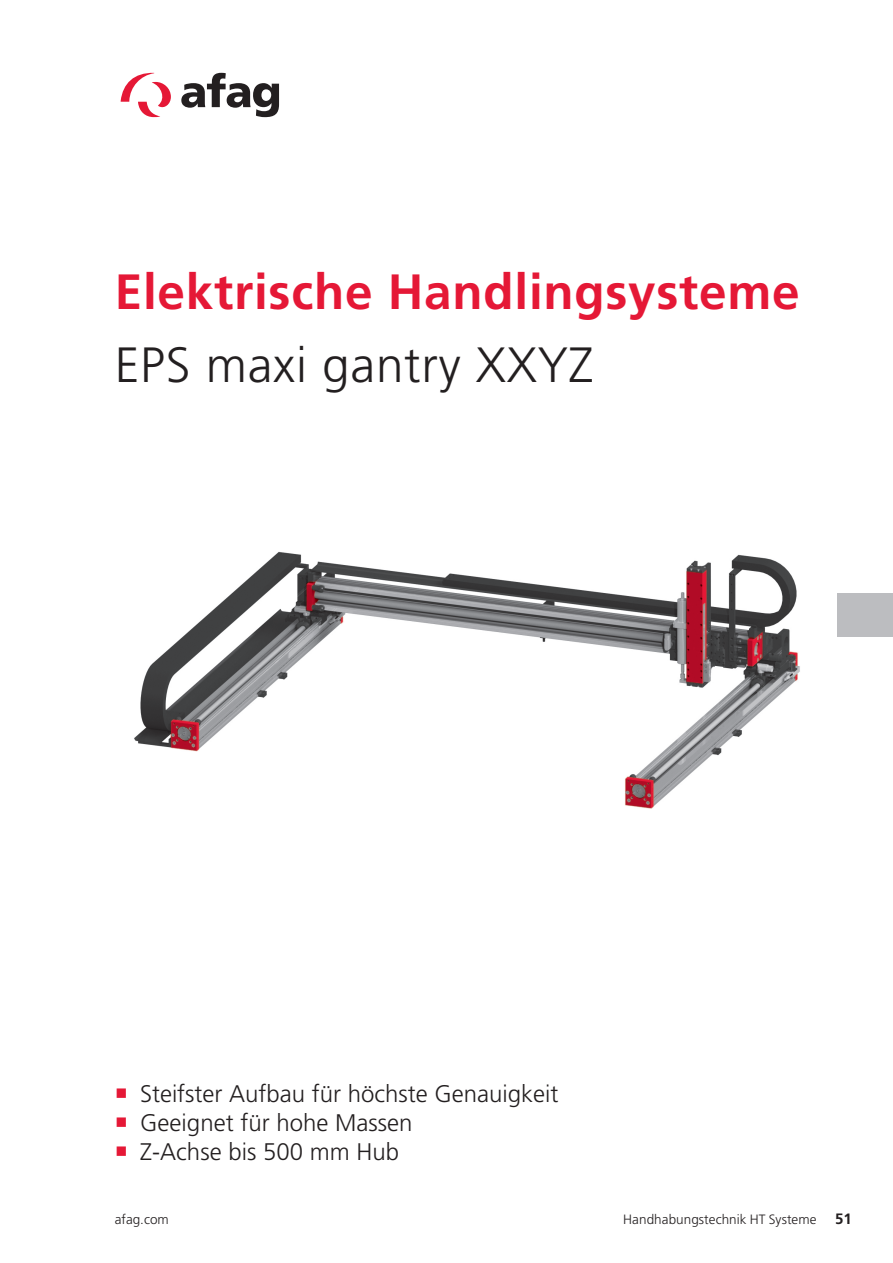
<style>
.page{position:relative;width:893px;height:1263px;background:#fff}
.page>*{position:absolute;margin:0;border:0;box-sizing:border-box;transform-origin:0 0}
.Haupttitel_rot{font:700 49.5px "Frutiger LT Pro";letter-spacing:.015em;color:#e51836}
.Produkttitel{font:300 49.5px "Frutiger LT Pro";letter-spacing:.015em;color:#231f20}
.t1{font:300 24px "Frutiger LT Pro";color:#231f20}
.t2{font:300 13.5px "Frutiger LT Pro";letter-spacing:.005em;color:#231f20}
.s1{font-weight:700;font-size:15px}
</style>
<div class="page">
<img style="left:134px;top:551px;width:666px;height:258px">
<div style="left:838px;top:593px;width:55px;height:44px;background:#bcbdc0"></div>
<svg style="left:121px;top:72px;width:50px;height:45px"></svg>
<svg style="left:181px;top:73px;width:98px;height:44px"></svg>
<p class="Haupttitel_rot" style="left:115px;top:263px;width:686px">Elektrische Handlingsysteme</p>
<p class="Produkttitel" style="left:115px;top:336px;width:480px">EPS maxi gantry XXYZ</p>
<p class="t1" style="left:140px;top:1080px;width:420px">Steifster Aufbau für höchste Genauigkeit</p>
<p class="t1" style="left:140px;top:1109px;width:274px">Geeignet für hohe Massen</p>
<p class="t1" style="left:140px;top:1138px;width:260px">Z-Achse bis 500 mm Hub</p>
<p class="t2" style="left:115px;top:1211px;width:55px">afag.com</p>
<p class="t2" style="left:623px;top:1211px;width:230px">Handhabungstechnik HT Systeme <span class="s1">51</span></p>
</div>
